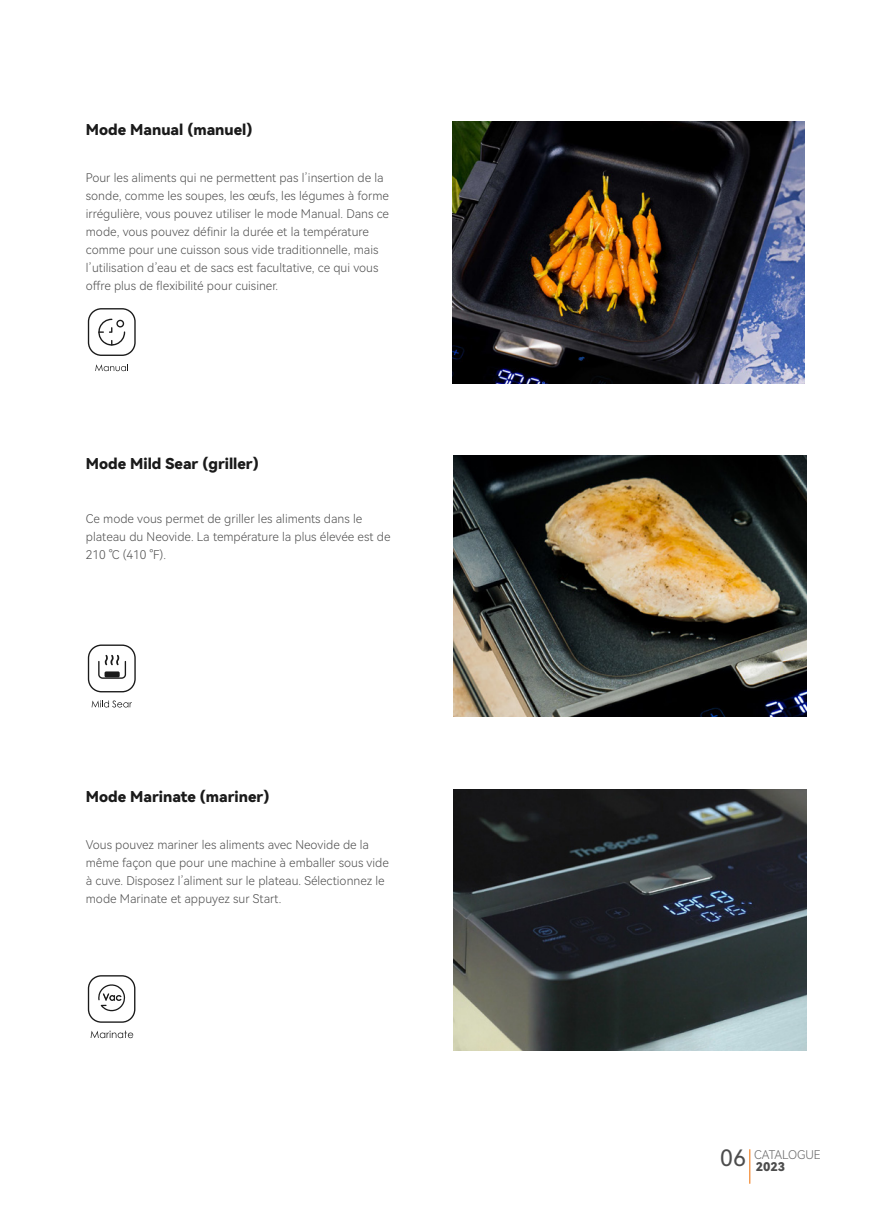
<style>
.page{position:relative;width:893px;height:1212px;background:#fff}
.page>*{position:absolute;margin:0;border:0;box-sizing:border-box;transform-origin:0 0}
.t1{font:15px "Harmony OS Sans Black";color:#1a1a1a}
.t2{font:12px/18px "Harmony OS Sans Light";color:#4d4d4d}
.t3{font:12px "Harmony OS Sans Light";color:#666}
.t4{font:12px "Harmony OS Sans Black";color:#4d4d4d}
.s1{font-family:"Harmony OS Sans";font-size:22.5px;color:#4d4d4d}
</style>
<div class="page">
<hr style="left:749px;top:1149px;width:1px;height:35px;background:#f06e00">
<img style="left:452px;top:122px;width:353px;height:261px">
<svg style="left:88px;top:308px;width:48px;height:48px"></svg>
<svg style="left:95px;top:364px;width:33px;height:7px"></svg>
<img style="left:454px;top:456px;width:352px;height:261px">
<img style="left:454px;top:789px;width:352px;height:261px">
<svg style="left:92px;top:700px;width:40px;height:7px"></svg>
<svg style="left:88px;top:644px;width:48px;height:48px"></svg>
<svg style="left:91px;top:1031px;width:42px;height:7px"></svg>
<svg style="left:88px;top:975px;width:47px;height:48px"></svg>
<p class="t1" style="left:86px;top:119px;width:168px">Mode Manual (manuel)</p>
<p class="t2" style="left:86px;top:168px;width:305px">Pour les aliments qui ne permettent pas l’insertion de la sonde, comme les soupes, les œufs, les légumes à forme irrégulière, vous pouvez utiliser le mode Manual. Dans ce mode, vous pouvez définir la durée et la température comme pour une cuisson sous vide traditionnelle, mais l’utilisation d’eau et de sacs est facultative, ce qui vous offre plus de flexibilité pour cuisiner.</p>
<p class="t1" style="left:86px;top:453px;width:174px">Mode Mild Sear (griller)</p>
<p class="t2" style="left:86px;top:509px;width:306px">Ce mode vous permet de griller les aliments dans le plateau du Neovide. La température la plus élevée est de<br>210 ℃ (410 °F).</p>
<p class="t1" style="left:86px;top:786px;width:185px">Mode Marinate (mariner)</p>
<p class="t2" style="left:86px;top:835px;width:305px">Vous pouvez mariner les aliments avec Neovide de la même façon que pour une machine à emballer sous vide à cuve. Disposez l’aliment sur le plateau. Sélectionnez le mode Marinate et appuyez sur Start.</p>
<p class="t3" style="left:720px;top:1146px;width:102px"><span class="s1">06</span> CATALOGUE</p>
<p class="t4" style="left:756px;top:1158px;width:31px">2023</p>
</div>
